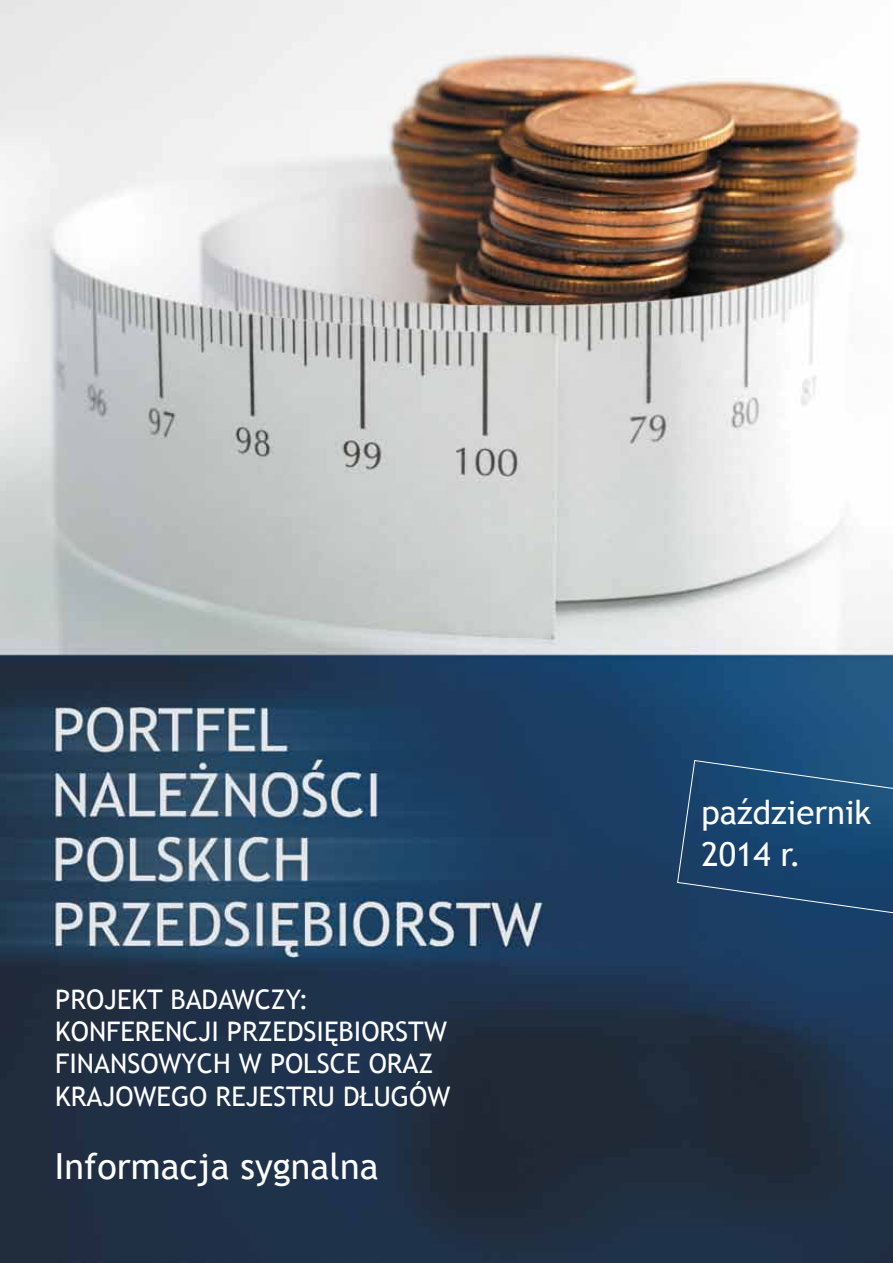
<style>
.page{position:relative;width:893px;height:1263px;background:#fff}
.page>*{position:absolute;margin:0;border:0;box-sizing:border-box;transform-origin:0 0}
.t1{font:36px "Trebuchet MS";color:#fff}
.t2{font:33px/42px "Trebuchet MS";color:#fff}
.t3{font:27px/32.4px "Trebuchet MS";color:#fff}
</style>
<div class="page">
<img style="left:0;top:0;width:893px;height:1263px">
<svg style="left:677px;top:760px;width:216px;height:155px;background:#1b4872"></svg>
<p class="t3" style="left:55px;top:983px;width:397px">PROJEKT BADAWCZY:<br>KONFERENCJI PRZEDSIĘBIORSTW<br>FI NANSOWYCH W POLSCE ORAZ<br>KRAJOWEGO REJESTRU DŁUGÓW</p>
<h1 class="t1" style="left:55px;top:1145px;width:326px">INFORMACJA SYGNALNA</h1>
<p class="t2" style="left:701px;top:792px;width:171px">PAŹDZIERNIK<br>2014 R.</p>
</div>
